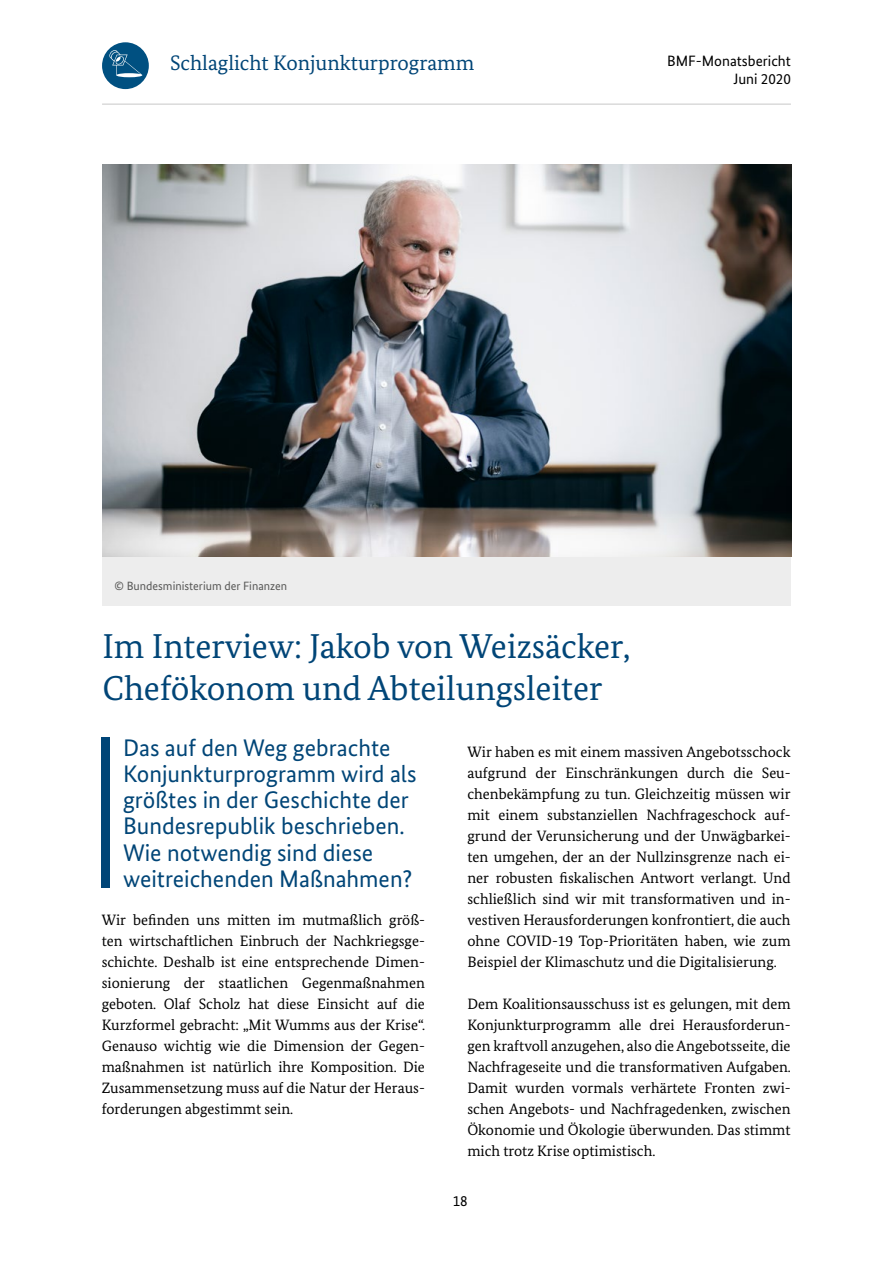
<style>
.page{position:relative;width:893px;height:1263px;background:#fff}
.page>*{position:absolute;margin:0;border:0;box-sizing:border-box;transform-origin:0 0}
.Überschrift_erste_Eb{font:34.5px/42px "Bundes Serif";color:#004577}
.Überschrift_zweite_E{font:24px/26.2px "Bundes Sans";color:#004577}
.t1{font:21px "Bundes Serif";color:#004577}
.Zweispaltiger_Fließt{font:15px/21px "Bundes Serif";color:#000;text-align:justify}
.t2{font:15px/18px "Bundes Sans";color:#000;text-align:right}
.Bildunterschrift_ein{font:12px "Bundes Sans";color:#575756}
</style>
<div class="page">
<hr style="left:102px;top:103px;width:689px;height:2px;background:#dadada">
<div style="left:102px;top:42px;width:47px;height:47px;background:#005081;border-radius:50%"></div>
<svg style="left:109px;top:50px;width:33px;height:27px"></svg>
<div style="left:102px;top:737px;width:8px;height:151px;background:#004577"></div>
<div style="left:102px;top:516px;width:689px;height:90px;background:#ededed"></div>
<img style="left:102px;top:164px;width:689px;height:393px">
<h3 class="t1" style="left:170px;top:50px;width:306px">Schlaglicht Konjunkturprogramm</h3>
<p class="t2" style="left:667px;top:51px;width:125px">BMF-Monatsbericht<br>Juni 2020</p>
<p class="Bildunterschrift_ein" style="left:114px;top:579px;width:174px">© Bundesministerium der Finanzen</p>
<h2 class="Überschrift_erste_Eb" style="left:102px;top:625px;width:529px">Im Interview: Jakob von Weizsäcker,<br>Chefökonom und Abteilungsleiter</h2>
<h3 class="Überschrift_zweite_E" style="left:123px;top:734px;width:295px">Das auf den Weg gebrachte<br>Konjunkturprogramm wird als größtes in der Geschichte der<br>Bundesrepublik beschrieben.<br>Wie notwendig sind diese weitreichenden Maßnahmen?</h3>
<p class="Zweispaltiger_Fließt" style="left:102px;top:909px;width:325px">Wir befinden uns mitten im mutmaßlich größ&shy;ten wirtschaftlichen Einbruch der Nachkriegsge&shy;schichte. Deshalb ist eine entsprechende Dimen&shy;sionierung der staatlichen Gegenmaßnahmen geboten. Olaf Scholz hat diese Einsicht auf die Kurzformel gebracht: „Mit Wumms aus der Krise“.<br>Genauso wichtig wie die Dimension der Gegen&shy;maßnahmen ist natürlich ihre Komposition. Die Zusammensetzung muss auf die Natur der Heraus&shy;forderungen abgestimmt sein.</p>
<p class="Zweispaltiger_Fließt" style="left:467px;top:741px;width:325px">Wir haben es mit einem massiven Angebotsschock aufgrund der Einschränkungen durch die Seu&shy;chenbekämpfung zu tun. Gleichzeitig müssen wir mit einem substanziellen Nachfrageschock auf&shy;grund der Verunsicherung und der Unwägbarkei&shy;ten umgehen, der an der Nullzinsgrenze nach ei&shy;ner robusten fiskalischen Antwort verlangt. Und schließlich sind wir mit transformativen und in&shy;vestiven Herausforderungen konfrontiert, die auch ohne COVID-19 Top-Prioritäten haben, wie zum Beispiel der Klimaschutz und die Digitalisierung.</p>
<p class="Zweispaltiger_Fließt" style="left:467px;top:993px;width:325px">Dem Koalitionsausschuss ist es gelungen, mit dem Konjunkturprogramm alle drei Herausforderun&shy;gen kraftvoll anzugehen, also die Angebotsseite, die Nachfrageseite und die transformativen Aufgaben.<br>Damit wurden vormals verhärtete Fronten zwi&shy;schen Angebots- und Nachfragedenken, zwischen Ökonomie und Ökologie überwunden. Das stimmt mich trotz Krise optimistisch.</p>
<p class="t2" style="left:453px;top:1192px;width:16px">18</p>
</div>
